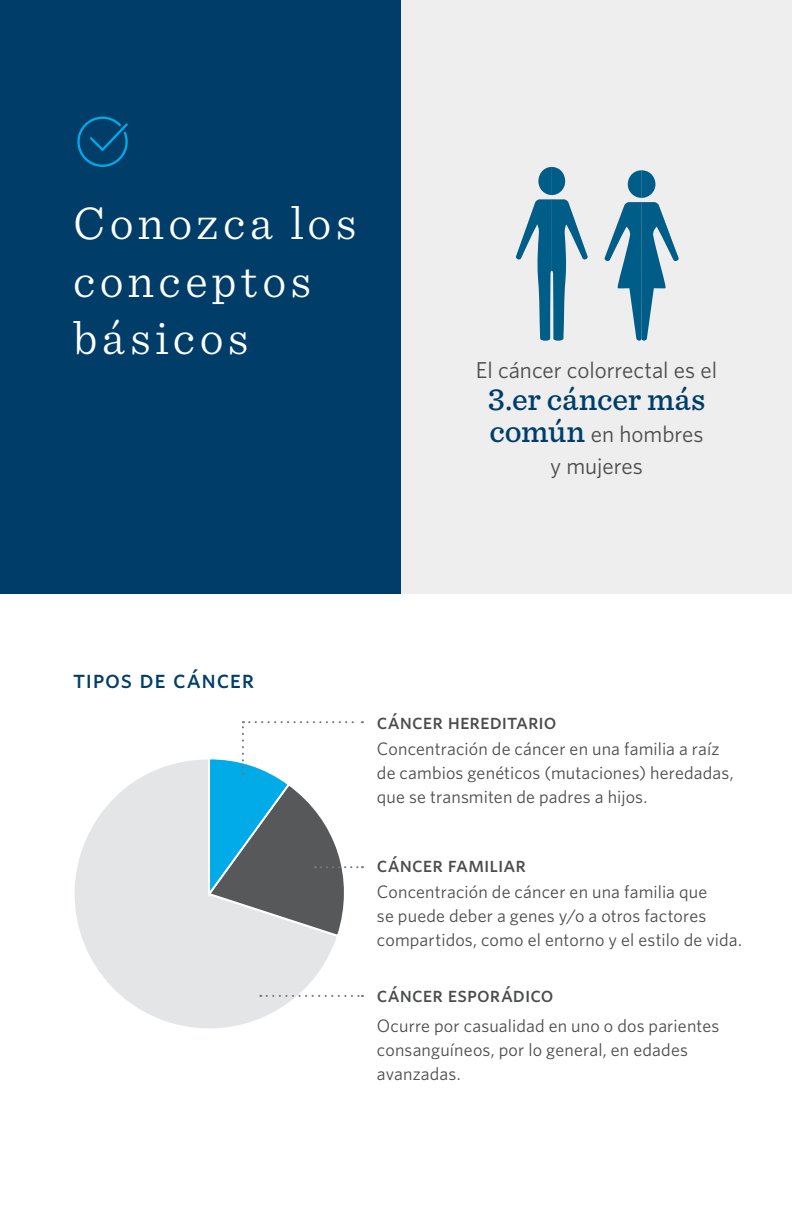
<style>
.page{position:relative;width:792px;height:1224px;background:#fff}
.page>*{position:absolute;margin:0;border:0;box-sizing:border-box;transform-origin:0 0}
.Titles{font:300 48px/57.6px "Sentinel";letter-spacing:.095em;color:#fff}
.Section_text{font:500 32px "Sentinel";color:#003e69}
.whitney_sub_head{font:26px "Whitney Medium SC";letter-spacing:.025em;color:#003e69}
.Section_text-2{font:23px/32px "Whitney";color:#4b4c4d;text-align:center}
.Section_text-3{font:22px "Whitney Medium SC";color:#4b4c4d}
.Section_text-4{font:18px/24px "Whitney";letter-spacing:.01em;color:#4b4c4d}
.s1{font-family:"Sentinel";font-weight:500;font-size:32px;color:#003e69}
</style>
<div class="page">
<div style="left:0;top:0;width:792px;height:594px;background:#eeeeef"></div>
<div style="left:0;top:0;width:400px;height:594px;background:#003e69"></div>
<svg style="left:77px;top:117px;width:51px;height:50px"></svg>
<svg style="left:74px;top:759px;width:262px;height:270px"></svg>
<svg style="left:206px;top:721px;width:157px;height:217px"></svg>
<svg style="left:267px;top:995px;width:96px;height:2px"></svg>
<svg style="left:604px;top:170px;width:75px;height:171px"></svg>
<svg style="left:516px;top:167px;width:72px;height:174px"></svg>
<p class="Titles" style="left:73px;top:191px;width:285px">Conozca los conceptos básicos</p>
<p class="Section_text-2" style="left:476px;top:353px;width:243px">El cáncer colorrectal es el</p>
<p class="Section_text" style="left:488px;top:374px;width:219px">3.er cáncer más</p>
<p class="Section_text-2" style="left:489px;top:417px;width:216px"><span class="s1">común</span> en hombres y mujeres</p>
<p class="whitney_sub_head" style="left:73px;top:663px;width:183px">tipos de cáncer</p>
<p class="Section_text-3" style="left:377px;top:707px;width:181px">cáncer hereditario</p>
<p class="Section_text-4" style="left:377px;top:736px;width:358px">Concentración de cáncer en una familia a raíz de cambios genéticos (mutaciones) heredadas, que se transmiten de padres a hijos.</p>
<p class="Section_text-3" style="left:377px;top:851px;width:151px">cáncer familiar</p>
<p class="Section_text-4" style="left:377px;top:879px;width:367px">Concentración de cáncer en una familia que<br>se puede deber a genes y/o a otros factores compartidos, como el entorno y el estilo de vida.</p>
<p class="Section_text-3" style="left:377px;top:981px;width:178px">cáncer esporádico</p>
<p class="Section_text-4" style="left:377px;top:1013px;width:344px">Ocurre por casualidad en uno o dos parientes consanguíneos, por lo general, en edades avanzadas.</p>
</div>
